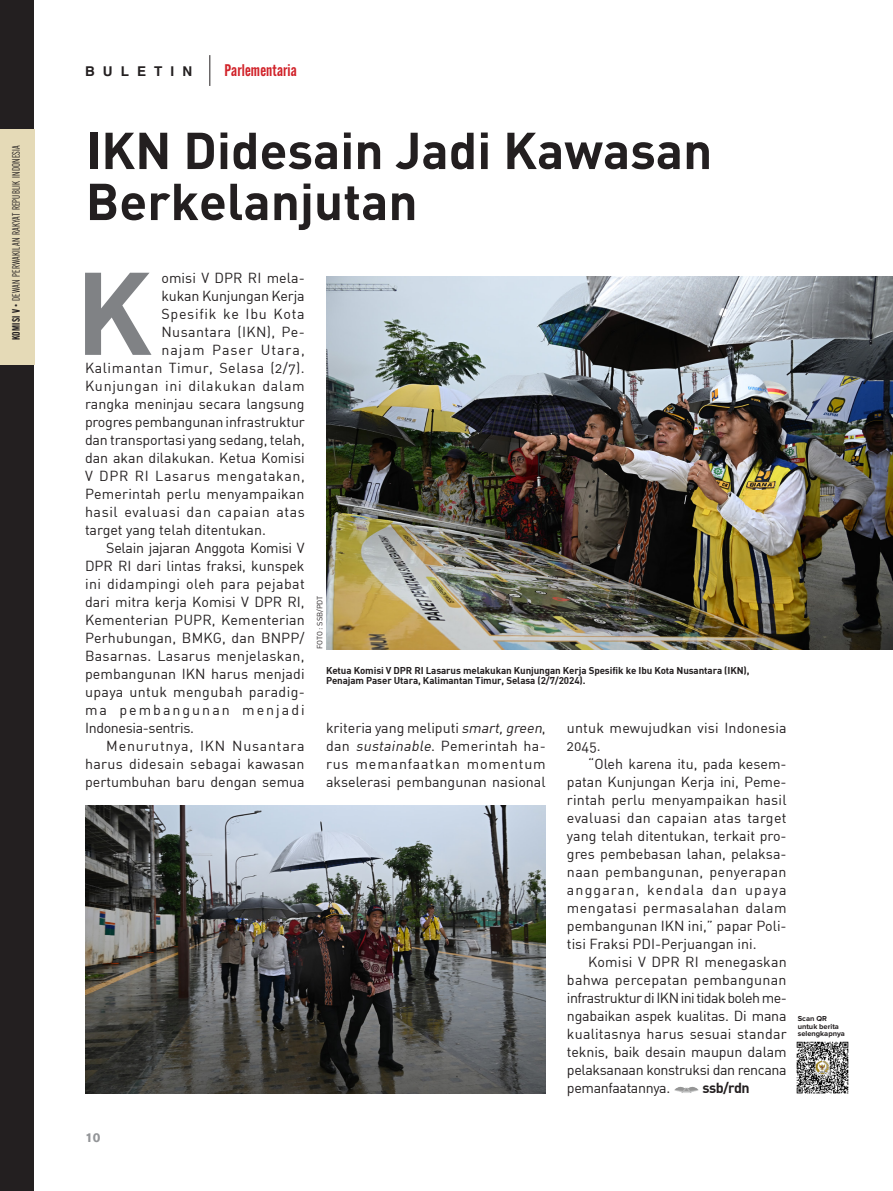
<style>
.page{position:relative;width:893px;height:1191px;background:#fff}
.page>*{position:absolute;margin:0;border:0;box-sizing:border-box;transform-origin:0 0}
.BODY_NEW{font:115.35px "DIN Bold";color:#808285}
.JUDUL_NEW{font:51px/51px "DIN Bold";color:#231f20}
.t1{font:600 16.5px "Alternate Gothic Cond ATF";letter-spacing:.01em;color:#d1232a}
.BODY_NEW-2{font:14.25px/18px "DIN Regular Alternate";color:#231f20;text-align:justify}
.BODY_NEW-3{font:14.25px "DIN Regular Alternate";letter-spacing:.04em;color:#231f20}
.BODY_NEW-4{font:14.25px "DIN Regular Alternate";letter-spacing:.035em;color:#231f20}
.BODY_NEW-5{font:14.25px "DIN Regular Alternate";letter-spacing:.045em;color:#231f20}
.BODY_NEW-6{font:14.25px "DIN Regular Alternate";letter-spacing:.03em;color:#231f20}
.BODY_NEW-7{font:14.25px "DIN Regular Alternate";letter-spacing:.05em;color:#231f20}
.BODY_NEW-8{font:14.25px "DIN Regular Alternate";letter-spacing:.07em;color:#231f20}
.BODY_NEW-9{font:14.25px "DIN Bold";letter-spacing:-.04em;color:#231f20}
.t2{font:700 13.5px "Helvetica";letter-spacing:.6em;color:#231f20}
.t3{font:700 13.5px "Slate";color:#939598}
.t4{font:10.5px "Alternate Gothic Cond ATF";letter-spacing:.02em;color:#231f20}
.CAPTION_NEW{font:9.75px/10.5px "DIN Bold";letter-spacing:-.01em;color:#231f20}
.t5{font:700 7.5px/7.5px "Proxima Nova";color:#231f20}
.KREDIT_FOTO_NEW{font:7.5px "DIN Regular Alternate";letter-spacing:-.01em;color:#231f20}
.s1{font-weight:600}
.s2{font-style:italic}
</style>
<div class="page">
<div style="left:0;top:0;width:33px;height:1191px;background:#231f20"></div>
<div style="left:0;top:129px;width:34px;height:236px;background:#e5dab7"></div>
<hr style="left:210px;top:55px;width:1px;height:31px;background:#231f20">
<img style="left:796px;top:1041px;width:53px;height:53px">
<hr style="left:892px;top:0;width:1px;height:1191px;background:#231f20">
<hr style="left:892px;top:129px;width:1px;height:236px;background:#e5dab7">
<img style="left:674px;top:1086px;width:24px;height:7px">
<img style="left:326px;top:277px;width:567px;height:372px">
<img style="left:85px;top:806px;width:461px;height:287px">
<p class="t4" style="left:10px;top:340px;width:197px;rotate:-90deg"><span class="s1">KOMISI V</span> • DEWAN PERWAKILAN RAKYAT REPUBLIK INDONESIA</p>
<p class="t2" style="left:85px;top:61px;width:109px">BULETIN</p>
<p class="t1" style="left:225px;top:60px;width:74px">Parlementaria</p>
<p class="JUDUL_NEW" style="left:86px;top:123px;width:628px">IKN Didesain Jadi Kawasan<br>Berkelanjutan</p>
<p class="BODY_NEW" style="left:75px;top:238px;width:78px">K</p>
<p class="BODY_NEW-2" style="left:161px;top:268px;width:145px">omisi V DPR RI mela-</p>
<p class="BODY_NEW-2" style="left:161px;top:286px;width:145px">kukan Kunjungan Kerja</p>
<p class="BODY_NEW-7" style="left:161px;top:305px;width:145px">Spesifik ke Ibu Kota</p>
<p class="BODY_NEW-6" style="left:161px;top:323px;width:145px">Nusantara (IKN), Pe-</p>
<p class="BODY_NEW-8" style="left:161px;top:341px;width:145px">najam Paser Utara,</p>
<p class="BODY_NEW-4" style="left:85px;top:359px;width:221px">Kalimantan Timur, Selasa (2/7).</p>
<p class="BODY_NEW-5" style="left:85px;top:377px;width:221px">Kunjungan ini dilakukan dalam</p>
<p class="BODY_NEW-2" style="left:85px;top:394px;width:221px">rangka meninjau secara langsung</p>
<p class="BODY_NEW-2" style="left:85px;top:412px;width:221px">progres pembangunan infrastruktur</p>
<p class="BODY_NEW-2" style="left:85px;top:430px;width:221px">dan transportasi yang sedang, telah,</p>
<p class="BODY_NEW-2" style="left:85px;top:448px;width:221px">dan akan dilakukan. Ketua Komisi</p>
<p class="BODY_NEW-3" style="left:85px;top:467px;width:221px">V DPR RI Lasarus mengatakan,</p>
<p class="BODY_NEW-2" style="left:85px;top:484px;width:221px">Pemerintah perlu menyampaikan</p>
<p class="BODY_NEW-3" style="left:85px;top:503px;width:221px">hasil evaluasi dan capaian atas</p>
<p class="BODY_NEW-2" style="left:85px;top:520px;width:182px">target yang telah ditentukan.</p>
<p class="BODY_NEW-2" style="left:85px;top:538px;width:221px;text-indent:21px">Selain jajaran Anggota Komisi V DPR RI dari lintas fraksi, kunspek ini didampingi oleh para pejabat dari mitra kerja Komisi V DPR RI, Kementerian PUPR, Kementerian Perhubungan, BMKG, dan BNPP/ Basarnas. Lasarus menjelaskan, pembangunan IKN harus menjadi upaya untuk mengubah paradig&shy;ma pembangunan menjadi Indonesia-sentris.</p>
<p class="BODY_NEW-2" style="left:85px;top:736px;width:221px;text-indent:21px">Menurutnya, IKN Nusantara harus didesain sebagai kawasan pertumbuhan baru dengan semua</p>
<p class="KREDIT_FOTO_NEW" style="left:315px;top:649px;width:55px;rotate:-90deg">FOTO : SSB/PDT</p>
<p class="CAPTION_NEW" style="left:326px;top:664px;width:425px">Ketua Komisi V DPR RI Lasarus melakukan Kunjungan Kerja Spesifik ke Ibu Kota Nusantara (IKN),<br>Penajam Paser Utara, Kalimantan Timur, Selasa (2/7/2024).</p>
<p class="BODY_NEW-2" style="left:326px;top:718px;width:221px">kriteria yang meliputi <span class="s2">smart,green</span>, dan <span class="s2">sustainable</span>. Pemerintah ha&shy;rus memanfaatkan momentum akselerasi pembangunan nasional</p>
<p class="BODY_NEW-2" style="left:567px;top:718px;width:221px">untuk mewujudkan visi Indonesia<br>2045.</p>
<p class="BODY_NEW-2" style="left:567px;top:754px;width:221px;text-indent:21px">“Oleh karena itu, pada kesem&shy;patan Kunjungan Kerja ini, Peme&shy;rintah perlu menyampaikan hasil evaluasi dan capaian atas target yang telah ditentukan, terkait pro&shy;gres pembebasan lahan, pelaksa&shy;naan pembangunan, penyerapan anggaran, kendala dan upaya mengatasi permasalahan dalam pembangunan IKN ini,” papar Poli&shy;tisi Fraksi PDI-Perjuangan ini.</p>
<p class="BODY_NEW-2" style="left:567px;top:952px;width:221px;text-indent:21px">Komisi V DPR RI menegaskan bahwa percepatan pembangunan infrastruktur di IKN ini tidak boleh me&shy;ngabaikan aspek kualitas. Di mana kualitasnya harus sesuai standar teknis, baik desain maupun dalam pelaksanaan konstruksi dan rencana pemanfaatannya.</p>
<p class="BODY_NEW-9" style="left:702px;top:1078px;width:49px">ssb/rdn</p>
<p class="t5" style="left:798px;top:1015px;width:31px">Scan QR</p>
<p class="t5" style="left:798px;top:1022px;width:49px">untuk berita selengkapnya</p>
<p class="t3" style="left:85px;top:1130px;width:17px">10</p>
</div>
